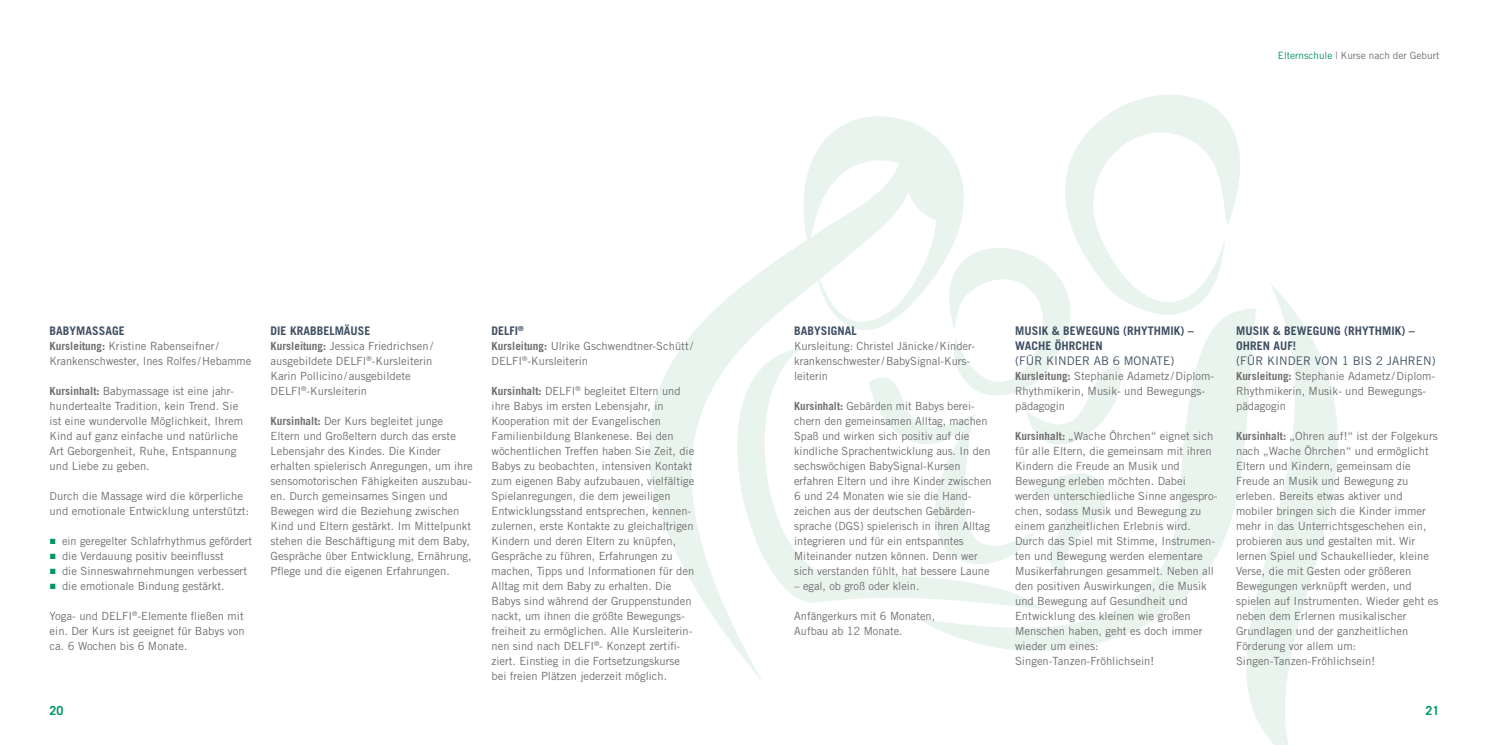
<style>
.page{position:relative;width:1489px;height:745px;background:#fff}
.page>*{position:absolute;margin:0;border:0;box-sizing:border-box;transform-origin:0 0}
.t1{font:700 12.5px "Trade Gothic LT Std";color:#00975f}
.t2{font:700 11.88px/15px "Trade Gothic LT Std";letter-spacing:.005em;color:#405063}
.t3{font:11.88px "Trade Gothic LT Std";letter-spacing:.005em;color:#405063}
.t4{font:11.25px/15px "Trade Gothic LT Std";color:#706f6f}
.t5{font:10px "Trade Gothic LT Std";color:#706f6f}
.s1{color:#00975f}
.s2{font-weight:700}
.s3{font-family:"Arial";color:#00975f}
</style>
<div class="page">
<svg style="left:1087px;top:95px;width:153px;height:213px"></svg>
<svg style="left:823px;top:116px;width:264px;height:70px"></svg>
<svg style="left:649px;top:143px;width:285px;height:538px"></svg>
<svg style="left:898px;top:149px;width:55px;height:73px;background:#ebf5f0"></svg>
<svg style="left:1160px;top:282px;width:178px;height:462px"></svg>
<svg style="left:683px;top:347px;width:234px;height:263px"></svg>
<svg style="left:917px;top:308px;width:338px;height:372px"></svg>
<svg style="left:911px;top:186px;width:240px;height:217px"></svg>
<svg style="left:868px;top:354px;width:261px;height:226px"></svg>
<p class="t5" style="left:1277px;top:49px;width:163px"><span class="s1">Elternschule</span> | Kurse nach der Geburt</p>
<p class="t2" style="left:50px;top:323px;width:77px">BABYMASSAGE</p>
<p class="t4" style="left:50px;top:338px;width:203px"><span class="s2">Kursleitung:</span> Kristine Rabenseifner/<br>Krankenschwester, Ines Rolfes /Hebamme</p>
<p class="t4" style="left:50px;top:383px;width:195px"><span class="s2">Kursinhalt:</span> Babymassage ist eine jahr&shy;hundertealte Tradition, kein Trend. Sie ist eine wundervolle Möglichkeit, Ihrem Kind auf ganz einfache und natürliche Art Geborgenheit, Ruhe, Entspannung und Liebe zu geben.</p>
<p class="t4" style="left:50px;top:488px;width:201px">Durch die Massage wird die körperliche und emotionale Entwicklung unterstützt:</p>
<p class="t4" style="left:50px;top:533px;width:204px"><span class="s3">■</span> ein geregelter Schlafrhythmus gefördert</p>
<p class="t4" style="left:50px;top:548px;width:176px"><span class="s3">■</span> die Verdauung positiv beeinflusst</p>
<p class="t4" style="left:50px;top:563px;width:199px"><span class="s3">■</span> die Sinneswahrnehmungen verbessert</p>
<p class="t4" style="left:50px;top:578px;width:176px"><span class="s3">■</span> die emotionale Bindung gestärkt.</p>
<p class="t4" style="left:50px;top:608px;width:196px;text-align:justify">Yoga- und DELFI<sup>®</sup>-Elemente fließen mit ein. Der Kurs ist geeignet für Babys von ca. 6 Wochen bis 6 Monate.</p>
<p class="t2" style="left:270px;top:323px;width:101px">DIE KRABBELMÄUSE</p>
<p class="t4" style="left:270px;top:338px;width:164px"><span class="s2">Kursleitung:</span> Jessica Friedrichsen/ ausgebildete DELFI<sup>®</sup>-Kursleiterin<br>Karin Pollicino /ausgebildete<br>DELFI<sup>®</sup>-Kursleiterin</p>
<p class="t4" style="left:270px;top:413px;width:204px"><span class="s2">Kursinhalt:</span> Der Kurs begleitet junge Eltern und Großeltern durch das erste Lebensjahr des Kindes. Die Kinder erhalten spielerisch Anregungen, um ihre sensomotorischen Fähigkeiten auszubau&shy;en. Durch gemeinsames Singen und Bewegen wird die Beziehung zwischen Kind und Eltern gestärkt. Im Mittelpunkt stehen die Beschäftigung mit dem Baby, Gespräche über Entwicklung, Ernährung, Pflege und die eigenen Erfahrungen.</p>
<p class="t2" style="left:491px;top:323px;width:34px">DELFI<sup>®</sup></p>
<p class="t4" style="left:491px;top:338px;width:203px"><span class="s2">Kursleitung:</span> Ulrike Gschwendtner-Schütt/<br>DELFI<sup>®</sup>-Kursleiterin</p>
<p class="t4" style="left:491px;top:383px;width:204px"><span class="s2">Kursinhalt:</span> DELFI<sup>®</sup> begleitet Eltern und ihre Babys im ersten Lebensjahr, in Kooperation mit der Evangelischen Familienbildung Blankenese. Bei den wöchentlichen Treffen haben Sie Zeit, die Babys zu beobachten, intensiven Kontakt zum eigenen Baby aufzubauen, vielfältige Spielanregungen, die dem jeweiligen Entwicklungsstand entsprechen, kennen&shy;zulernen, erste Kontakte zu gleichaltrigen Kindern und deren Eltern zu knüpfen, Gespräche zu führen, Erfahrungen zu machen, Tipps und Informationen für den Alltag mit dem Baby zu erhalten. Die Babys sind während der Gruppenstunden nackt, um ihnen die größte Bewegungs&shy;freiheit zu ermöglichen. Alle Kursleiterin&shy;nen sind nach DELFI<sup>®</sup>- Konzept zertifi&shy;ziert. Einstieg in die Fortsetzungskurse bei freien Plätzen jederzeit möglich.</p>
<p class="t2" style="left:794px;top:323px;width:64px">BABYSIGNAL</p>
<p class="t4" style="left:794px;top:338px;width:182px">Kursleitung: Christel Jänicke /Kinder&shy;krankenschwester/BabySignal-Kurs&shy;leiterin</p>
<p class="t4" style="left:794px;top:398px;width:199px"><span class="s2">Kursinhalt:</span> Gebärden mit Babys berei&shy;chern den gemeinsamen Alltag, machen Spaß und wirken sich positiv auf die kindliche Sprachentwicklung aus. In den sechswöchigen BabySignal-Kursen erfahren Eltern und ihre Kinder zwischen 6 und 24 Monaten wie sie die Hand&shy;zeichen aus der deutschen Gebärden&shy;sprache (DGS) spielerisch in ihren Alltag integrieren und für ein entspanntes Miteinander nutzen können. Denn wer sich verstanden fühlt, hat bessere Laune</p>
<p class="t4" style="left:794px;top:578px;width:127px">– egal, ob groß oder klein.</p>
<p class="t4" style="left:794px;top:608px;width:142px">Anfängerkurs mit 6 Monaten,<br>Aufbau ab 12 Monate.</p>
<p class="t2" style="left:1015px;top:323px;width:180px">MUSIK &amp; BEWEGUNG (RHYTHMIK) –<br>WACHE ÖHRCHEN</p>
<p class="t3" style="left:1015px;top:353px;width:161px">(FÜR KINDER AB 6 MONATE)</p>
<p class="t4" style="left:1015px;top:368px;width:201px"><span class="s2">Kursleitung:</span> Stephanie Adametz /Diplom-<br>Rhythmikerin, Musik- und Bewegungs&shy;pädagogin</p>
<p class="t4" style="left:1015px;top:428px;width:204px"><span class="s2">Kursinhalt:</span> „Wache Öhrchen“ eignet sich für alle Eltern, die gemeinsam mit ihren Kindern die Freude an Musik und Bewegung erleben möchten. Dabei werden unterschiedliche Sinne angespro&shy;chen, sodass Musik und Bewegung zu einem ganzheitlichen Erlebnis wird.<br>Durch das Spiel mit Stimme, Instrumen&shy;ten und Bewegung werden elementare Musikerfahrungen gesammelt. Neben all den positiven Auswirkungen, die Musik und Bewegung auf Gesundheit und Entwicklung des kleinen wie großen Menschen haben, geht es doch immer wieder um eines:<br>Singen-Tanzen-Fröhlichsein!</p>
<p class="t2" style="left:1235px;top:323px;width:180px">MUSIK &amp; BEWEGUNG (RHYTHMIK) –<br>OHREN AUF!</p>
<p class="t3" style="left:1235px;top:353px;width:201px">(FÜR KINDER VON 1 BIS 2 JAHREN)</p>
<p class="t4" style="left:1235px;top:368px;width:201px"><span class="s2">Kursleitung:</span> Stephanie Adametz /Diplom-<br>Rhythmikerin, Musik- und Bewegungs&shy;pädagogin</p>
<p class="t4" style="left:1235px;top:428px;width:204px"><span class="s2">Kursinhalt:</span> „Ohren auf!“ ist der Folgekurs nach „Wache Öhrchen“ und ermöglicht Eltern und Kindern, gemeinsam die Freude an Musik und Bewegung zu erleben. Bereits etwas aktiver und mobiler bringen sich die Kinder immer mehr in das Unterrichtsgeschehen ein, probieren aus und gestalten mit. Wir lernen Spiel und Schaukellieder, kleine Verse, die mit Gesten oder größeren Bewegungen verknüpft werden, und spielen auf Instrumenten. Wieder geht es neben dem Erlernen musikalischer Grundlagen und der ganzheitlichen Förderung vor allem um:<br>Singen-Tanzen-Fröhlichsein!</p>
<p class="t1" style="left:50px;top:702px;width:15px">20</p>
<p class="t1" style="left:1425px;top:702px;width:15px">21</p>
</div>
